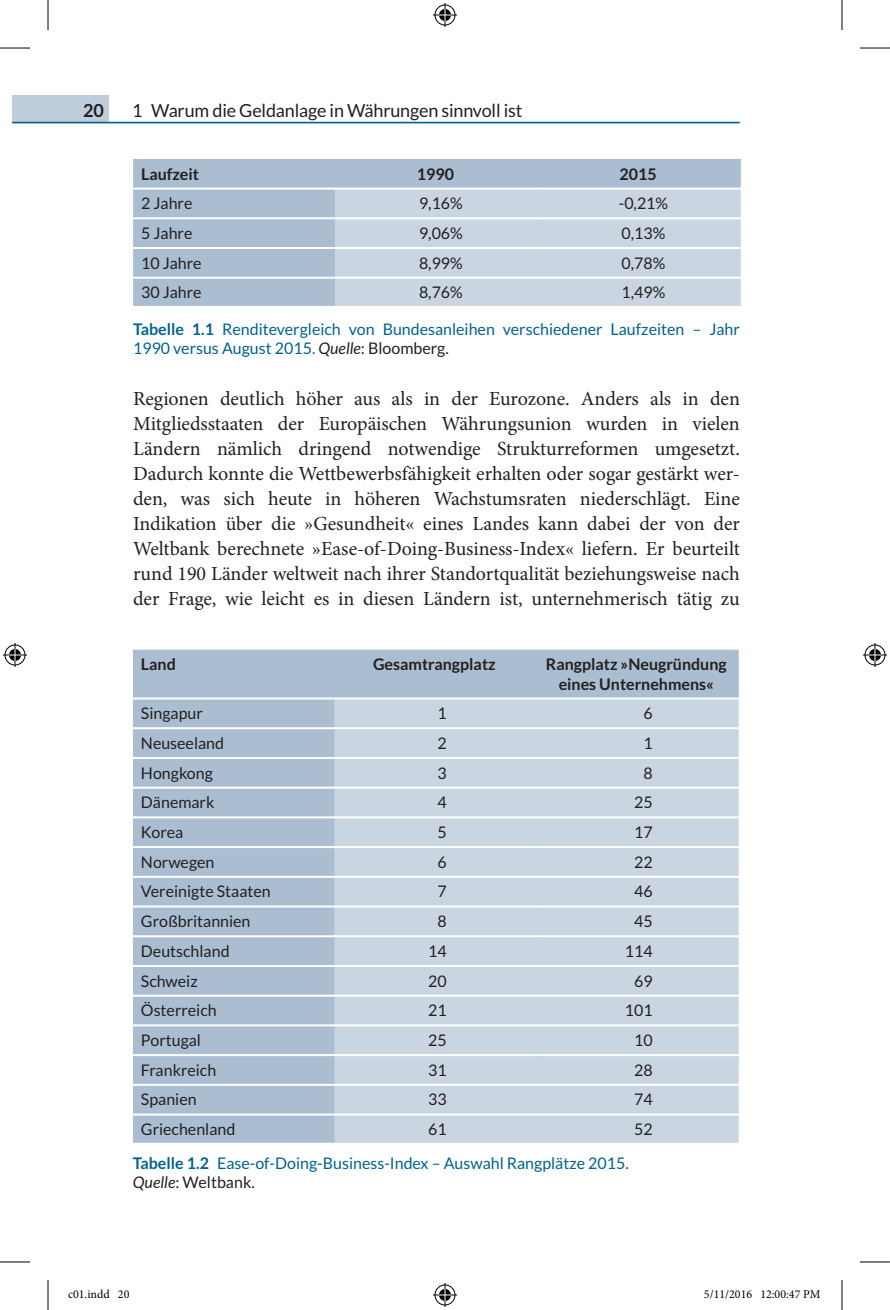
<style>
.page{position:relative;width:890px;height:1310px;background:#fff}
.page>*{position:absolute;margin:0;border:0;box-sizing:border-box;transform-origin:0 0}
.t1{font:20px/25px "Minion Pro";letter-spacing:-.005em;color:#231f20;text-align:justify}
.t2{font:18px "Lato";letter-spacing:-.01em;color:#231f20}
.t3{font:700 18px "Lato";color:#231f20}
.t4{font:16px "Lato";color:#231f20}
.t5{font:16px/19.2px "Lato";color:#00628e}
.t6{font:700 16px/19.2px "Lato";color:#231f20;text-align:center}
.t7{font:12px "Minion Pro";color:#000}
.s1{font-weight:700}
.s2{font-style:italic;color:#231f20}
.s3{color:#231f20}
</style>
<div class="page">
<div style="left:12px;top:95px;width:97px;height:27px;background:#bfcddc"></div>
<hr style="left:12px;top:122px;width:728px;height:1px;background:#00628e">
<div style="left:133px;top:159px;width:608px;height:147px;background:#aabdd1"></div>
<div style="left:335px;top:189px;width:406px;height:117px;background:#cad5e2"></div>
<hr style="left:133px;top:217px;width:202px;height:2px;background:#fff">
<hr style="left:335px;top:217px;width:203px;height:2px;background:#fff">
<hr style="left:538px;top:217px;width:203px;height:2px;background:#fff">
<hr style="left:133px;top:247px;width:202px;height:2px;background:#fff">
<hr style="left:335px;top:247px;width:203px;height:2px;background:#fff">
<hr style="left:538px;top:247px;width:203px;height:2px;background:#fff">
<hr style="left:133px;top:277px;width:202px;height:2px;background:#fff">
<hr style="left:335px;top:277px;width:203px;height:2px;background:#fff">
<hr style="left:538px;top:277px;width:203px;height:2px;background:#fff">
<hr style="left:133px;top:187px;width:202px;height:2px;background:#fff">
<hr style="left:335px;top:187px;width:203px;height:2px;background:#fff">
<hr style="left:538px;top:187px;width:203px;height:2px;background:#fff">
<div style="left:133px;top:649px;width:606px;height:48px;background:#aabdd1"></div>
<div style="left:133px;top:699px;width:202px;height:443px;background:#aabdd1"></div>
<div style="left:335px;top:699px;width:404px;height:443px;background:#cad5e2"></div>
<hr style="left:133px;top:727px;width:202px;height:2px;background:#fff">
<hr style="left:335px;top:727px;width:202px;height:2px;background:#fff">
<hr style="left:537px;top:727px;width:202px;height:2px;background:#fff">
<hr style="left:133px;top:756px;width:202px;height:2px;background:#fff">
<hr style="left:335px;top:756px;width:202px;height:2px;background:#fff">
<hr style="left:537px;top:756px;width:202px;height:2px;background:#fff">
<hr style="left:133px;top:786px;width:202px;height:2px;background:#fff">
<hr style="left:335px;top:786px;width:202px;height:2px;background:#fff">
<hr style="left:537px;top:786px;width:202px;height:2px;background:#fff">
<hr style="left:133px;top:816px;width:202px;height:2px;background:#fff">
<hr style="left:335px;top:816px;width:202px;height:2px;background:#fff">
<hr style="left:537px;top:816px;width:202px;height:2px;background:#fff">
<hr style="left:133px;top:846px;width:202px;height:2px;background:#fff">
<hr style="left:335px;top:846px;width:202px;height:2px;background:#fff">
<hr style="left:537px;top:846px;width:202px;height:2px;background:#fff">
<hr style="left:133px;top:875px;width:202px;height:2px;background:#fff">
<hr style="left:335px;top:875px;width:202px;height:2px;background:#fff">
<hr style="left:537px;top:875px;width:202px;height:2px;background:#fff">
<hr style="left:133px;top:905px;width:202px;height:2px;background:#fff">
<hr style="left:335px;top:905px;width:202px;height:2px;background:#fff">
<hr style="left:537px;top:905px;width:202px;height:2px;background:#fff">
<hr style="left:133px;top:935px;width:202px;height:2px;background:#fff">
<hr style="left:335px;top:935px;width:202px;height:2px;background:#fff">
<hr style="left:537px;top:935px;width:202px;height:2px;background:#fff">
<hr style="left:133px;top:964px;width:202px;height:2px;background:#fff">
<hr style="left:335px;top:964px;width:202px;height:2px;background:#fff">
<hr style="left:537px;top:964px;width:202px;height:2px;background:#fff">
<hr style="left:133px;top:994px;width:202px;height:2px;background:#fff">
<hr style="left:335px;top:994px;width:202px;height:2px;background:#fff">
<hr style="left:537px;top:994px;width:202px;height:2px;background:#fff">
<hr style="left:133px;top:1024px;width:202px;height:2px;background:#fff">
<hr style="left:335px;top:1024px;width:202px;height:2px;background:#fff">
<hr style="left:537px;top:1024px;width:202px;height:2px;background:#fff">
<hr style="left:133px;top:1053px;width:202px;height:2px;background:#fff">
<hr style="left:335px;top:1053px;width:202px;height:2px;background:#fff">
<hr style="left:537px;top:1053px;width:202px;height:2px;background:#fff">
<hr style="left:133px;top:1083px;width:202px;height:2px;background:#fff">
<hr style="left:335px;top:1083px;width:202px;height:2px;background:#fff">
<hr style="left:537px;top:1083px;width:202px;height:2px;background:#fff">
<hr style="left:133px;top:1113px;width:202px;height:2px;background:#fff">
<hr style="left:335px;top:1113px;width:202px;height:2px;background:#fff">
<hr style="left:537px;top:1113px;width:202px;height:2px;background:#fff">
<hr style="left:0;top:48px;width:30px;height:1px;background:#000">
<hr style="left:860px;top:48px;width:30px;height:1px;background:#000">
<hr style="left:0;top:1261px;width:30px;height:1px;background:#000">
<hr style="left:860px;top:1261px;width:30px;height:1px;background:#000">
<hr style="left:48px;top:0;width:1px;height:30px;background:#000">
<hr style="left:48px;top:1279px;width:1px;height:30px;background:#000">
<hr style="left:841px;top:0;width:1px;height:30px;background:#000">
<hr style="left:841px;top:1279px;width:1px;height:30px;background:#000">
<svg style="left:433px;top:3px;width:24px;height:24px"></svg>
<svg style="left:433px;top:1283px;width:24px;height:23px"></svg>
<svg style="left:3px;top:643px;width:24px;height:24px"></svg>
<svg style="left:863px;top:643px;width:24px;height:24px"></svg>
<div style="left:124px;top:1289px;width:5px;height:9px;border:1px solid #fff;border-radius:50%"></div>
<svg style="left:124px;top:1289px;width:4px;height:9px"></svg>
<p class="t3" style="left:83px;top:100px;width:22px">20</p>
<p class="t2" style="left:132px;top:101px;width:392px">1 Warum die Geldanlage in Währungen sinnvoll ist</p>
<p class="t6" style="left:141px;top:164px;width:59px">Laufzeit</p>
<p class="t6" style="left:417px;top:164px;width:39px">1990</p>
<p class="t6" style="left:619px;top:164px;width:39px">2015</p>
<p class="t4" style="left:141px;top:194px;width:53px">2 Jahre</p>
<p class="t4" style="left:419px;top:194px;width:45px">9,16%</p>
<p class="t4" style="left:619px;top:194px;width:51px">-0,21%</p>
<p class="t4" style="left:141px;top:224px;width:53px">5 Jahre</p>
<p class="t4" style="left:419px;top:224px;width:45px">9,06%</p>
<p class="t4" style="left:621px;top:224px;width:45px">0,13%</p>
<p class="t4" style="left:141px;top:254px;width:62px">10 Jahre</p>
<p class="t4" style="left:419px;top:254px;width:45px">8,99%</p>
<p class="t4" style="left:621px;top:254px;width:45px">0,78%</p>
<p class="t4" style="left:141px;top:283px;width:62px">30 Jahre</p>
<p class="t4" style="left:419px;top:283px;width:45px">8,76%</p>
<p class="t4" style="left:621px;top:283px;width:45px">1,49%</p>
<p class="t5" style="left:133px;top:319px;width:608px"><span class="s1">Tabelle 1.1</span> Renditevergleich von Bundesanleihen verschiedener Laufzeiten – Jahr<br>1990 versus August 2015. <span class="s2">Quelle</span><span class="s3">: Bloomberg.</span></p>
<p class="t1" style="left:133px;top:386px;width:608px">Regionen deutlich höher aus als in der Eurozone. Anders als in den Mitgliedsstaaten der Europäischen Währungsunion wurden in vielen Ländern nämlich dringend notwendige Strukturreformen umgesetzt.<br>Dadurch konnte die Wettbewerbsfähigkeit erhalten oder sogar gestärkt wer&shy;den, was sich heute in höheren Wachstumsraten niederschlägt. Eine Indikation über die »Gesundheit« eines Landes kann dabei der von der Weltbank berechnete »Ease-of-Doing-Business-Index« liefern. Er beurteilt rund 190 Länder weltweit nach ihrer Standortqualität beziehungsweise nach der Frage, wie leicht es in diesen Ländern ist, unternehmerisch tätig zu</p>
<p class="t6" style="left:141px;top:654px;width:36px">Land</p>
<p class="t6" style="left:373px;top:654px;width:124px">Gesamtrangplatz</p>
<p class="t6" style="left:546px;top:654px;width:182px">Rangplatz »Neugründung eines Unternehmens«</p>
<p class="t4" style="left:141px;top:704px;width:63px">Singapur</p>
<p class="t4" style="left:437px;top:704px;width:11px">1</p>
<p class="t4" style="left:643px;top:704px;width:11px">6</p>
<p class="t4" style="left:141px;top:734px;width:85px">Neuseeland</p>
<p class="t4" style="left:437px;top:734px;width:11px">2</p>
<p class="t4" style="left:643px;top:734px;width:11px">1</p>
<p class="t4" style="left:141px;top:763px;width:73px">Hongkong</p>
<p class="t4" style="left:437px;top:763px;width:11px">3</p>
<p class="t4" style="left:643px;top:763px;width:11px">8</p>
<p class="t4" style="left:141px;top:793px;width:75px">Dänemark</p>
<p class="t4" style="left:437px;top:793px;width:11px">4</p>
<p class="t4" style="left:634px;top:793px;width:20px">25</p>
<p class="t4" style="left:141px;top:823px;width:44px">Korea</p>
<p class="t4" style="left:437px;top:823px;width:11px">5</p>
<p class="t4" style="left:634px;top:823px;width:20px">17</p>
<p class="t4" style="left:141px;top:853px;width:75px">Norwegen</p>
<p class="t4" style="left:437px;top:853px;width:11px">6</p>
<p class="t4" style="left:634px;top:853px;width:20px">22</p>
<p class="t4" style="left:141px;top:882px;width:131px">Vereinigte Staaten</p>
<p class="t4" style="left:437px;top:882px;width:11px">7</p>
<p class="t4" style="left:634px;top:882px;width:20px">46</p>
<p class="t4" style="left:141px;top:912px;width:111px">Großbritannien</p>
<p class="t4" style="left:437px;top:912px;width:11px">8</p>
<p class="t4" style="left:634px;top:912px;width:20px">45</p>
<p class="t4" style="left:141px;top:942px;width:90px">Deutschland</p>
<p class="t4" style="left:428px;top:942px;width:20px">14</p>
<p class="t4" style="left:625px;top:942px;width:29px">114</p>
<p class="t4" style="left:141px;top:971px;width:58px">Schweiz</p>
<p class="t4" style="left:428px;top:971px;width:20px">20</p>
<p class="t4" style="left:634px;top:971px;width:20px">69</p>
<p class="t4" style="left:141px;top:1001px;width:77px">Österreich</p>
<p class="t4" style="left:428px;top:1001px;width:20px">21</p>
<p class="t4" style="left:625px;top:1001px;width:29px">101</p>
<p class="t4" style="left:141px;top:1031px;width:62px">Portugal</p>
<p class="t4" style="left:428px;top:1031px;width:20px">25</p>
<p class="t4" style="left:634px;top:1031px;width:20px">10</p>
<p class="t4" style="left:141px;top:1060px;width:77px">Frankreich</p>
<p class="t4" style="left:428px;top:1060px;width:20px">31</p>
<p class="t4" style="left:634px;top:1060px;width:20px">28</p>
<p class="t4" style="left:141px;top:1090px;width:57px">Spanien</p>
<p class="t4" style="left:428px;top:1090px;width:20px">33</p>
<p class="t4" style="left:634px;top:1090px;width:20px">74</p>
<p class="t4" style="left:141px;top:1119px;width:96px">Griechenland</p>
<p class="t4" style="left:428px;top:1119px;width:20px">61</p>
<p class="t4" style="left:634px;top:1119px;width:20px">52</p>
<p class="t5" style="left:133px;top:1153px;width:497px"><span class="s1">Tabelle 1.2</span> Ease-of-Doing-Business-I ndex – Auswahl Rangplätze 2015.<br><span class="s2">Quelle</span><span class="s3">: Weltbank.</span></p>
<p class="t7" style="left:68px;top:1285px;width:63px">c01.indd 20</p>
<p class="t7" style="left:704px;top:1285px;width:118px">5/11/2016 12:00:47 PM</p>
</div>
